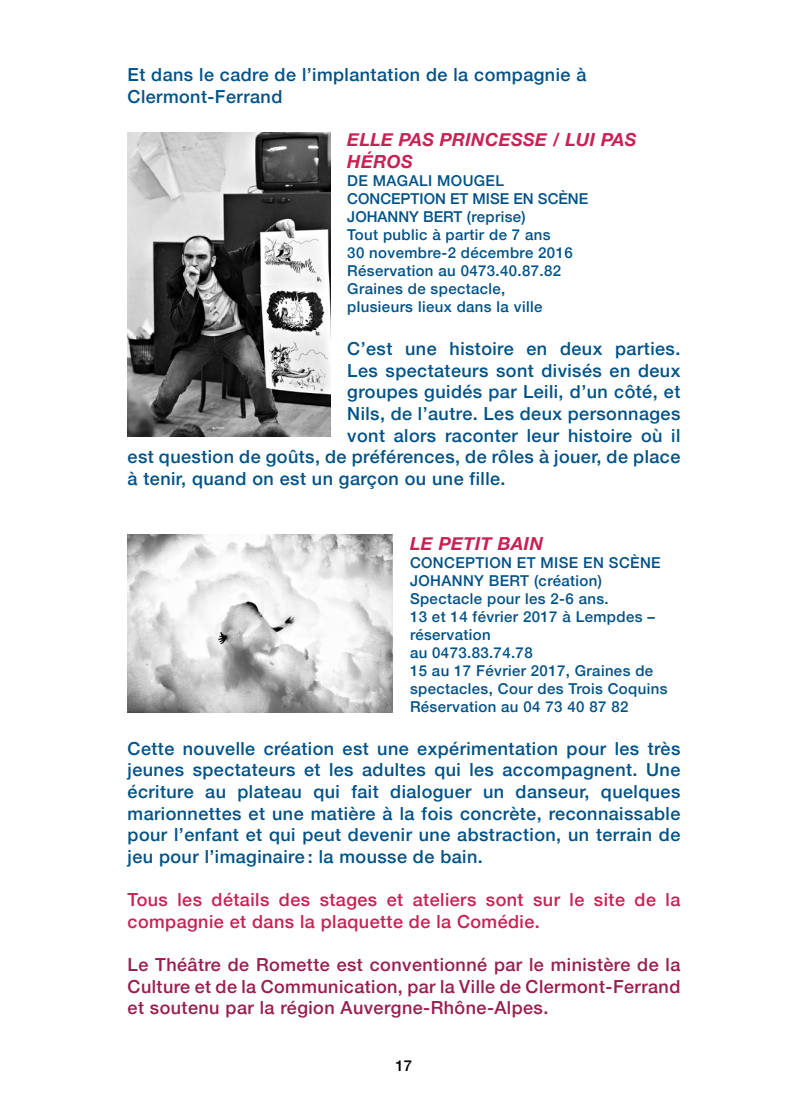
<style>
.page{position:relative;width:808px;height:1106px;background:#fff}
.page>*{position:absolute;margin:0;border:0;box-sizing:border-box;transform-origin:0 0}
.t1{font:500 18px/21.6px "Helvetica Neue";letter-spacing:.025em;color:#005287}
.t2{font:500 18px/21.6px "Helvetica Neue";letter-spacing:.025em;color:#981e4f;text-align:justify}
.t3{font:500 18px/21.6px "Helvetica Neue";letter-spacing:.025em;color:#c82254}
.t4{font:italic 700 18px/21.6px "Helvetica Neue";letter-spacing:.02em;color:#c82254}
.t5{font:500 15px/18px "Helvetica Neue";letter-spacing:.025em;color:#005287}
.t6{font:500 15px "Helvetica Neue";color:#000}
</style>
<div class="page">
<img style="left:128px;top:132px;width:202px;height:304px">
<img style="left:128px;top:535px;width:265px;height:177px">
<p class="t1" style="left:128px;top:63px;width:460px">Et dans le cadre de l’implantation de la compagnie à<br>Clermont-Ferrand</p>
<p class="t4" style="left:347px;top:129px;width:291px">ELLE PAS PRINCESSE / LUI PAS<br>HÉROS</p>
<p class="t5" style="left:347px;top:170px;width:242px">DE MAGALI MOUGEL<br>CONCEPTION ET MISE EN SCÈNE<br>JOHANNY BERT (reprise)<br>Tout public à partir de 7 ans<br>30 novembre-2 décembre 2016<br>Réservation au 0473.40.87.82<br>Graines de spectacle,<br>plusieurs lieux dans la ville</p>
<p class="t1" style="left:347px;top:336px;width:335px">C’est une histoire en deux parties.</p>
<p class="t1" style="left:347px;top:358px;width:335px">Les spectateurs sont divisés en deux</p>
<p class="t1" style="left:347px;top:379px;width:335px">groupes guidés par Leili, d’un côté, et</p>
<p class="t1" style="left:347px;top:401px;width:335px">Nils, de l’autre. Les deux personnages</p>
<p class="t1" style="left:347px;top:423px;width:335px">vont alors raconter leur histoire où il</p>
<p class="t1" style="left:128px;top:444px;width:554px">est question de goûts, de préférences, de rôles à jouer, de place</p>
<p class="t1" style="left:128px;top:466px;width:379px">à tenir, quand on est un garçon ou une fille.</p>
<p class="t4" style="left:410px;top:533px;width:135px">LE PETIT BAIN</p>
<p class="t5" style="left:410px;top:552px;width:259px">CONCEPTION ET MISE EN SCÈNE<br>JOHANNY BERT (création)<br>Spectacle pour les 2-6 ans.<br>13 et 14 février 2017 à Lempdes – réservation<br>au 0473.83.74.78<br>15 au 17 Février 2017, Graines de spectacles, Cour des Trois Coquins<br>Réservation au 04 73 40 87 82</p>
<p class="t1" style="left:128px;top:736px;width:554px;text-align:justify">Cette nouvelle création est une expérimentation pour les très jeunes spectateurs et les adultes qui les accompagnent. Une écriture au plateau qui fait dialoguer un danseur, quelques marionnettes et une matière à la fois concrète, reconnaissable pour l’enfant et qui peut devenir une abstraction, un terrain de jeu pour l’imaginaire : la mousse de bain.</p>
<p class="t3" style="left:128px;top:887px;width:554px">Tous les détails des stages et ateliers sont sur le site de la compagnie et dans la plaquette de la Comédie.</p>
<p class="t2" style="left:128px;top:952px;width:554px">Le Théâtre de Romette est conventionné par le ministère de la Culture et de la Communication, par la Ville de Clermont-Ferrand et soutenu par la région Auvergne-Rhône-Alpes.</p>
<p class="t6" style="left:396px;top:1053px;width:18px">17</p>
</div>
